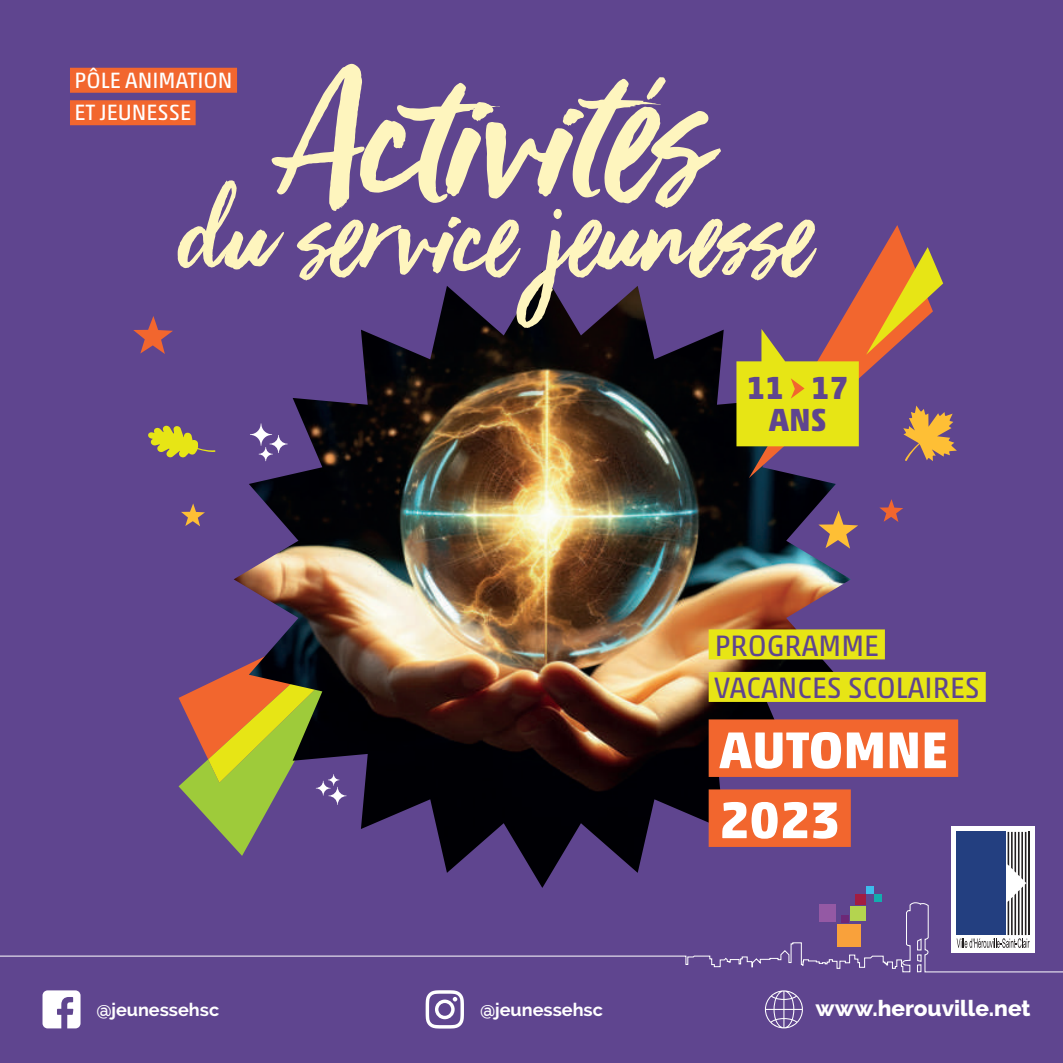
<style>
.page{position:relative;width:1063px;height:1063px;background:#5f458f}
.page>*{position:absolute;margin:0;border:0;box-sizing:border-box;transform-origin:0 0}
.t1{font:191.25px "Viva Beautiful";color:#fef5be}
.t2{font:115px "Viva Beautiful";color:#fef5be}
.t3{font:700 52.5px/70px "Akko Pro";color:#fff}
.t4{font:700 32.5px/32.5px "Akko Pro";color:#5f458f;text-align:center}
.t5{font:30px/42.5px "Akko Pro";color:#5f458f}
.t6{font:22.5px/32.5px "Akko Pro";color:#fff}
.t7{font:800 22.5px "Raleway";color:#fff}
.t8{font:700 18px "Raleway";color:#fff}
</style>
<div class="page">
<svg style="left:0;top:902px;width:1063px;height:71px"></svg>
<div style="left:837px;top:924px;width:24px;height:23px;background:#f9a13b"></div>
<div style="left:851px;top:906px;width:15px;height:15px;background:#b4d44f"></div>
<div style="left:819px;top:904px;width:17px;height:18px;background:#9459a4"></div>
<div style="left:855px;top:894px;width:11px;height:10px;background:#a21d41"></div>
<div style="left:841px;top:915px;width:7px;height:8px;background:#6d2877"></div>
<div style="left:874px;top:895px;width:8px;height:7px;background:#13adae"></div>
<div style="left:866px;top:886px;width:7px;height:7px;background:#3dbcec"></div>
<div style="left:951px;top:826px;width:83px;height:127px;background:#fff"></div>
<div style="left:956px;top:832px;width:50px;height:103px;background:#233f80"></div>
<svg style="left:957px;top:832px;width:73px;height:116px"></svg>
<svg style="left:43px;top:990px;width:38px;height:38px"></svg>
<svg style="left:765px;top:990px;width:38px;height:38px"></svg>
<svg style="left:426px;top:990px;width:38px;height:39px"></svg>
<img style="left:234px;top:271px;width:617px;height:617px">
<div style="left:70px;top:68px;width:167px;height:25px;background:#f2662e"></div>
<div style="left:70px;top:100px;width:126px;height:25px;background:#f2662e"></div>
<div style="left:709px;top:629px;width:176px;height:30px;background:#e7e515"></div>
<div style="left:709px;top:672px;width:277px;height:30px;background:#e7e515"></div>
<div style="left:709px;top:719px;width:249px;height:58px;background:#f2662e"></div>
<div style="left:709px;top:789px;width:142px;height:58px;background:#f2662e"></div>
<svg style="left:749px;top:225px;width:168px;height:253px"></svg>
<svg style="left:866px;top:247px;width:77px;height:108px"></svg>
<svg style="left:736px;top:329px;width:123px;height:117px"></svg>
<svg style="left:181px;top:503px;width:24px;height:23px"></svg>
<svg style="left:250px;top:423px;width:38px;height:38px"></svg>
<svg style="left:133px;top:316px;width:40px;height:38px"></svg>
<svg style="left:818px;top:511px;width:40px;height:38px"></svg>
<svg style="left:879px;top:499px;width:24px;height:23px"></svg>
<svg style="left:179px;top:599px;width:205px;height:257px"></svg>
<svg style="left:903px;top:406px;width:54px;height:55px"></svg>
<svg style="left:148px;top:425px;width:67px;height:33px"></svg>
<h1 class="t1" style="left:280px;top:11px;width:433px">Activités</h1>
<p class="t6" style="left:74px;top:63px;width:160px">PÔLE ANIMATION<br>ET JEUNESSE</p>
<h2 class="t2" style="left:180px;top:162px;width:634px">du service jeunesse</h2>
<p class="t4" style="left:747px;top:371px;width:103px">11 17<br>ANS</p>
<p class="t5" style="left:714px;top:624px;width:267px">PROGRAMME<br>VACANCES SCOLAIRES</p>
<h3 class="t3" style="left:719px;top:714px;width:230px">AUTOMNE<br>2023</h3>
<p class="t8" style="left:96px;top:1000px;width:124px">@jeunessehsc</p>
<p class="t8" style="left:480px;top:1000px;width:124px">@jeunessehsc</p>
<p class="t7" style="left:816px;top:995px;width:216px">www.herouville.net</p>
</div>
